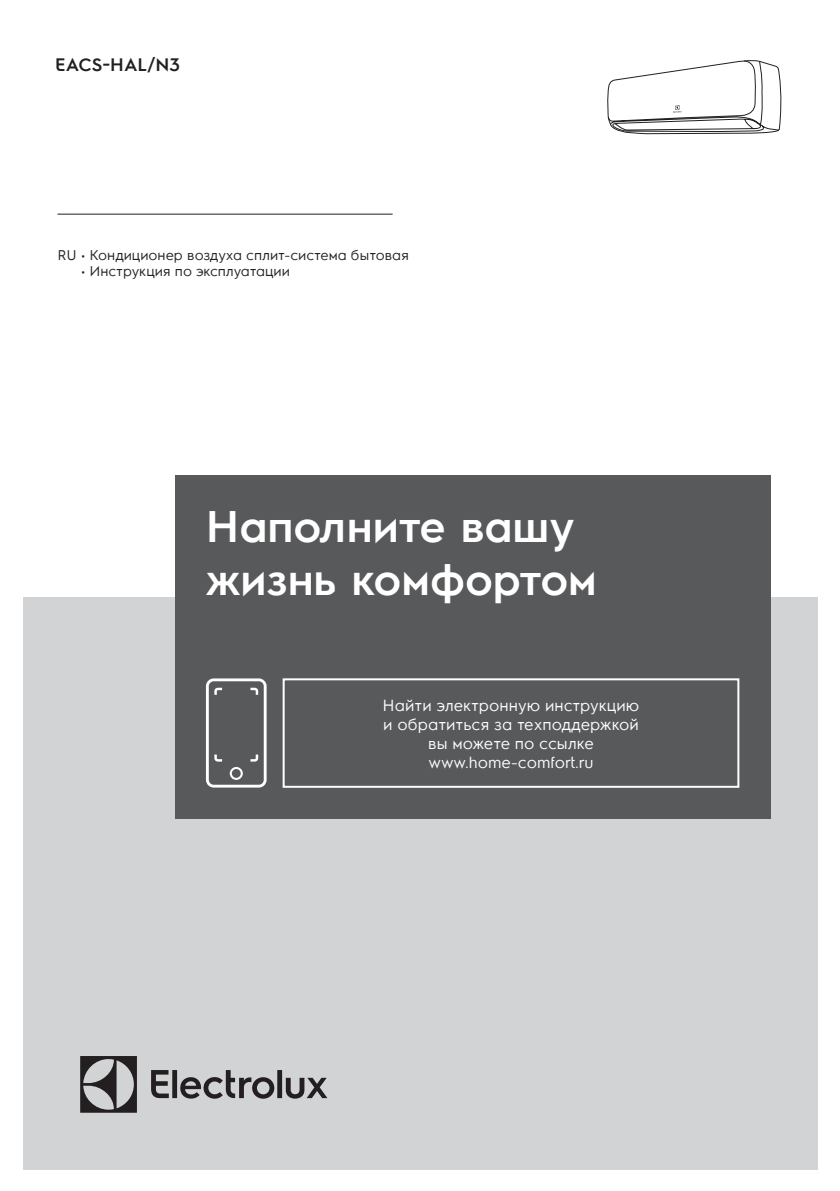
<style>
.page{position:relative;width:840px;height:1191px;background:#fff}
.page>*{position:absolute;margin:0;border:0;box-sizing:border-box;transform-origin:0 0}
.t1{font:600 44px/52.8px "Electrolux Sans C";color:#fff}
.t2{font:600 18px "Electrolux Sans C";color:#231f20}
.t3{font:16px/19.2px "Electrolux Sans C";color:#fff;text-align:center}
.t4{font:14px "Electrolux Sans C";color:#231f20}
</style>
<div class="page">
<div style="left:23px;top:596px;width:794px;height:573px;background:#d1d3d4"></div>
<div style="left:175px;top:475px;width:595px;height:343px;background:#58595b"></div>
<div style="left:282px;top:678px;width:457px;height:110px;border:2px solid #fff"></div>
<svg style="left:206px;top:678px;width:60px;height:109px"></svg>
<svg style="left:80px;top:1056px;width:247px;height:56px"></svg>
<hr style="left:57px;top:214px;width:335px;height:1px;background:#231f20">
<svg style="left:607px;top:60px;width:175px;height:75px"></svg>
<p class="t2" style="left:55px;top:53px;width:126px">EACS-HAL/N3</p>
<p class="t4" style="left:57px;top:245px;width:353px">RU • Кондиционер воздуха сплит-система бытовая</p>
<p class="t4" style="left:81px;top:261px;width:210px">• Инструкция по эксплуатации</p>
<h1 class="t1" style="left:206px;top:497px;width:392px">Наполните вашу жизнь комфортом</h1>
<p class="t3" style="left:382px;top:694px;width:258px">Найти электронную инструкцию и обратиться за техподдержкой вы можете по ссылке www.home-comfort.ru</p>
</div>
